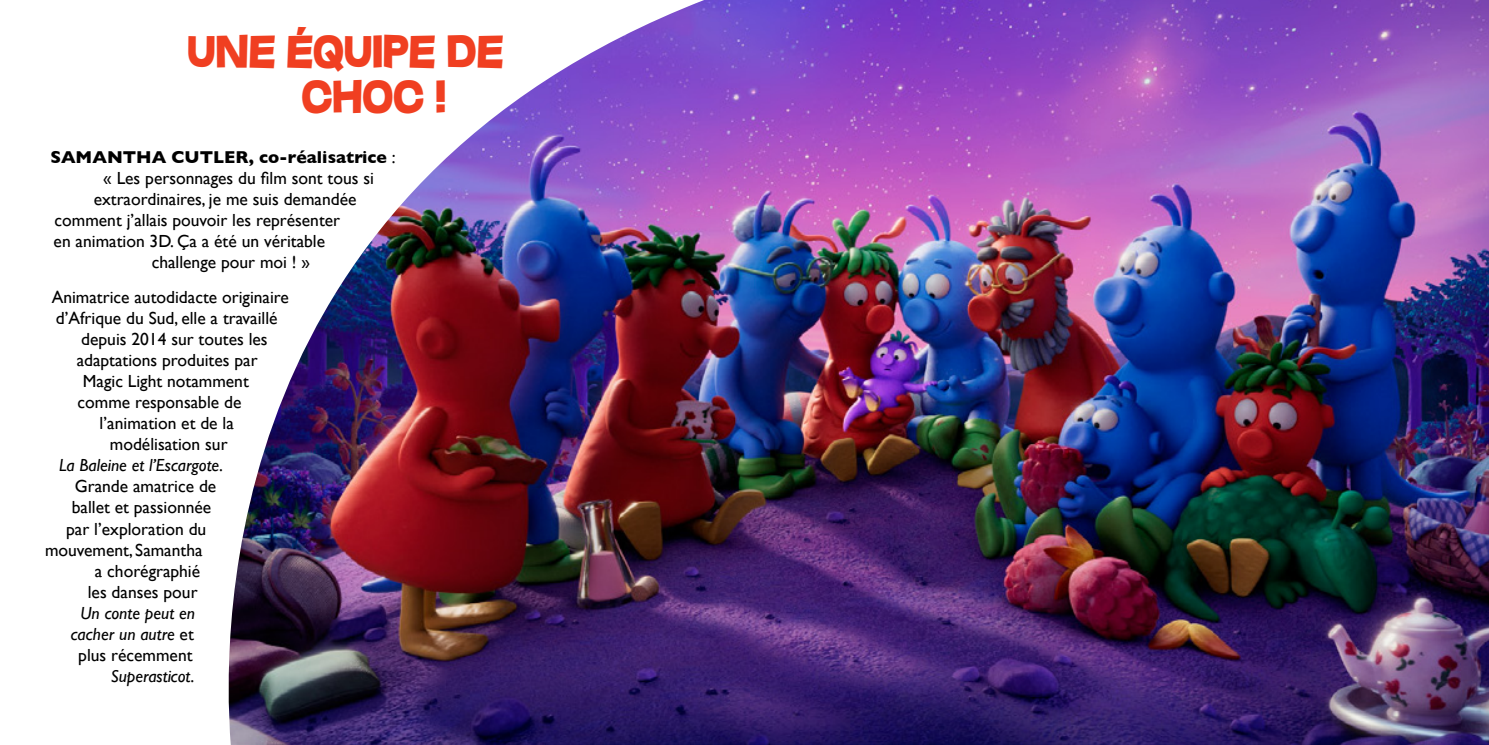
<style>
.page{position:relative;width:1489px;height:745px;background:#fff}
.page>*{position:absolute;margin:0;border:0;box-sizing:border-box;transform-origin:0 0}
.t1{font:45px/45px "Questrian";color:#f03f21}
.t2{font:17.5px "Gill Sans";color:#000}
.t3{font:italic 17.5px/21px "Gill Sans";color:#000;text-align:right}
.t4{font:700 17.5px "Gill Sans";color:#000}
.s1{font-weight:400}
.s2{font-style:normal}
</style>
<div class="page">
<img style="left:228px;top:0;width:1260px;height:744px">
<h1 class="t1" style="left:303px;top:29px;width:203px;text-indent:-114px">UNE ÉQUIPE DE<br>CHOC !</h1>
<p class="t4" style="left:50px;top:143px;width:136px">Samantha Cutl</p>
<p class="t4" style="left:224px;top:143px;width:173px">er, co-réalisatrice <span class="s1">:</span></p>
<p class="t2" style="left:103px;top:167px;width:272px">« Les personnages du film sont tous si</p>
<p class="t2" style="left:94px;top:188px;width:264px">extraordinaires, je me suis demandée</p>
<p class="t2" style="left:55px;top:209px;width:287px">comment j’allais pouvoir les représenter</p>
<p class="t2" style="left:54px;top:230px;width:273px">en animation 3D. Ça a été un véritable</p>
<p class="t2" style="left:152px;top:251px;width:160px">challenge pour moi ! »</p>
<p class="t2" style="left:52px;top:287px;width:239px">Animatrice autodidacte originaire</p>
<p class="t2" style="left:56px;top:308px;width:223px">d’Afrique du Sud, elle a travaillé</p>
<p class="t2" style="left:81px;top:329px;width:188px">depuis 2014 sur toutes les</p>
<p class="t2" style="left:77px;top:350px;width:182px">adaptations produites par</p>
<p class="t2" style="left:83px;top:371px;width:167px">Magic Light notamment</p>
<p class="t2" style="left:78px;top:392px;width:165px">comme responsable de</p>
<p class="t2" style="left:100px;top:413px;width:136px">l’animation et de la</p>
<p class="t2" style="left:110px;top:434px;width:119px">modélisation sur</p>
<p class="t3" style="left:59px;top:454px;width:165px">La Baleine et l’Escargote<span class="s2">.</span></p>
<p class="t2" style="left:75px;top:476px;width:143px">Grande amatrice de</p>
<p class="t2" style="left:72px;top:497px;width:141px">ballet et passionnée</p>
<p class="t2" style="left:66px;top:518px;width:142px">par l’exploration du</p>
<p class="t2" style="left:45px;top:539px;width:159px">mouvement, Samantha</p>
<p class="t2" style="left:95px;top:560px;width:107px">a chorégraphié</p>
<p class="t2" style="left:88px;top:581px;width:111px">les danses pour</p>
<p class="t3" style="left:71px;top:601px;width:126px">Un conte peut en cacher un autre <span class="s2">et plus récemment<br></span>Superasticot<span class="s2">.</span></p>
</div>
